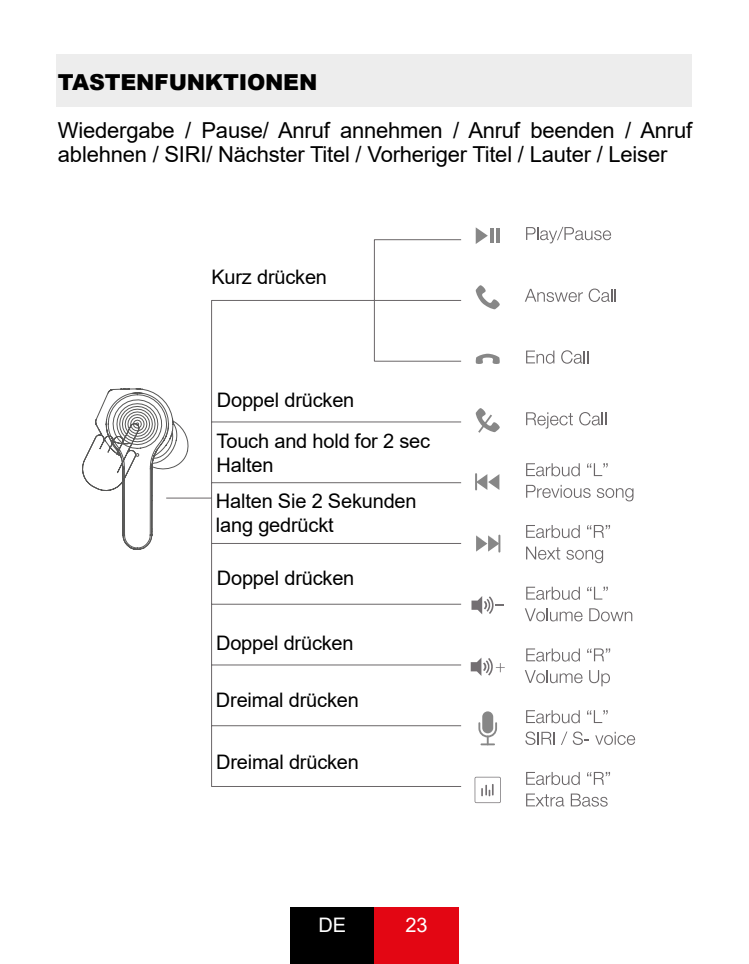
<style>
.page{position:relative;width:749px;height:964px;background:#fff}
.page>*{position:absolute;margin:0;border:0;box-sizing:border-box;transform-origin:0 0}
.t1{font:22px/24px "Arial";letter-spacing:-.01em;color:#000}
.t2{font:900 22px "Arial";letter-spacing:-.01em;color:#000}
.t3{font:20px/24px "Arial";letter-spacing:-.01em;color:#000}
.t4{font:20px "Arial";color:#fff}
</style>
<div class="page">
<div style="left:290px;top:907px;width:84px;height:57px;background:#000"></div>
<div style="left:374px;top:907px;width:84px;height:57px;background:#e30613"></div>
<div style="left:57px;top:54px;width:635px;height:53px;background:#ededed"></div>
<svg style="left:526px;top:227px;width:85px;height:16px"></svg>
<svg style="left:526px;top:350px;width:28px;height:14px"></svg>
<svg style="left:561px;top:350px;width:27px;height:14px"></svg>
<svg style="left:526px;top:772px;width:53px;height:13px"></svg>
<svg style="left:587px;top:772px;width:23px;height:13px"></svg>
<svg style="left:526px;top:793px;width:38px;height:13px"></svg>
<svg style="left:570px;top:793px;width:37px;height:13px"></svg>
<svg style="left:82px;top:388px;width:106px;height:162px"></svg>
<svg style="left:475px;top:227px;width:12px;height:17px"></svg>
<hr style="left:490px;top:228px;width:3px;height:15px;background:#878787">
<hr style="left:496px;top:228px;width:3px;height:15px;background:#878787">
<svg style="left:475px;top:285px;width:24px;height:24px"></svg>
<svg style="left:475px;top:354px;width:25px;height:10px"></svg>
<svg style="left:475px;top:408px;width:24px;height:25px"></svg>
<svg style="left:476px;top:535px;width:24px;height:17px"></svg>
<div style="left:482px;top:711px;width:11px;height:22px;background:#878787;border-radius:5px"></div>
<svg style="left:478px;top:722px;width:19px;height:23px"></svg>
<svg style="left:475px;top:474px;width:24px;height:16px"></svg>
<svg style="left:471px;top:596px;width:33px;height:18px"></svg>
<svg style="left:470px;top:657px;width:34px;height:19px"></svg>
<svg style="left:474px;top:777px;width:26px;height:26px"></svg>
<svg style="left:525px;top:289px;width:57px;height:13px"></svg>
<svg style="left:588px;top:288px;width:27px;height:14px"></svg>
<svg style="left:526px;top:412px;width:46px;height:17px"></svg>
<svg style="left:579px;top:412px;width:27px;height:13px"></svg>
<svg style="left:526px;top:463px;width:53px;height:13px"></svg>
<svg style="left:587px;top:463px;width:20px;height:13px"></svg>
<svg style="left:526px;top:485px;width:35px;height:13px"></svg>
<svg style="left:563px;top:488px;width:9px;height:10px"></svg>
<svg style="left:564px;top:489px;width:7px;height:8px"></svg>
<svg style="left:573px;top:488px;width:17px;height:10px"></svg>
<svg style="left:596px;top:488px;width:8px;height:10px"></svg>
<svg style="left:605px;top:488px;width:9px;height:10px"></svg>
<svg style="left:606px;top:489px;width:7px;height:8px"></svg>
<svg style="left:616px;top:488px;width:17px;height:13px"></svg>
<svg style="left:526px;top:525px;width:53px;height:13px"></svg>
<svg style="left:587px;top:525px;width:23px;height:13px"></svg>
<svg style="left:526px;top:546px;width:34px;height:14px"></svg>
<svg style="left:566px;top:550px;width:7px;height:10px"></svg>
<svg style="left:575px;top:550px;width:8px;height:10px"></svg>
<div style="left:576px;top:551px;width:6px;height:8px;background:#fff;border-radius:50%"></div>
<svg style="left:585px;top:550px;width:18px;height:13px"></svg>
<svg style="left:526px;top:587px;width:53px;height:13px"></svg>
<svg style="left:587px;top:587px;width:20px;height:12px"></svg>
<svg style="left:525px;top:608px;width:10px;height:13px"></svg>
<svg style="left:536px;top:611px;width:9px;height:10px"></svg>
<div style="left:537px;top:612px;width:6px;height:8px;background:#fff;border-radius:50%"></div>
<svg style="left:546px;top:608px;width:36px;height:13px"></svg>
<svg style="left:589px;top:608px;width:10px;height:13px"></svg>
<svg style="left:600px;top:611px;width:9px;height:10px"></svg>
<div style="left:602px;top:612px;width:6px;height:8px;background:#fff;border-radius:50%"></div>
<svg style="left:610px;top:611px;width:22px;height:10px"></svg>
<svg style="left:526px;top:648px;width:53px;height:13px"></svg>
<svg style="left:587px;top:648px;width:23px;height:13px"></svg>
<svg style="left:525px;top:670px;width:10px;height:13px"></svg>
<svg style="left:536px;top:673px;width:9px;height:10px"></svg>
<div style="left:537px;top:674px;width:6px;height:8px;background:#fff;border-radius:50%"></div>
<svg style="left:546px;top:670px;width:36px;height:13px"></svg>
<svg style="left:589px;top:670px;width:20px;height:16px"></svg>
<svg style="left:526px;top:710px;width:53px;height:13px"></svg>
<svg style="left:587px;top:710px;width:20px;height:13px"></svg>
<svg style="left:525px;top:731px;width:29px;height:14px"></svg>
<svg style="left:561px;top:731px;width:28px;height:14px"></svg>
<svg style="left:595px;top:735px;width:8px;height:9px"></svg>
<svg style="left:604px;top:735px;width:8px;height:10px"></svg>
<svg style="left:605px;top:736px;width:6px;height:8px"></svg>
<svg style="left:614px;top:732px;width:21px;height:13px"></svg>
<hr style="left:211px;top:300px;width:250px;height:1px;background:#6a6668">
<hr style="left:211px;top:421px;width:250px;height:2px;background:#6a6668">
<hr style="left:374px;top:360px;width:87px;height:2px;background:#6a6668">
<hr style="left:374px;top:239px;width:87px;height:1px;background:#6a6668">
<hr style="left:211px;top:543px;width:250px;height:1px;background:#6a6668">
<hr style="left:211px;top:664px;width:250px;height:2px;background:#6a6668">
<hr style="left:211px;top:603px;width:250px;height:2px;background:#6a6668">
<hr style="left:211px;top:786px;width:250px;height:1px;background:#6a6668">
<hr style="left:211px;top:725px;width:250px;height:1px;background:#6a6668">
<hr style="left:211px;top:482px;width:250px;height:1px;background:#6a6668">
<hr style="left:166px;top:497px;width:45px;height:2px;background:#6a6668">
<hr style="left:373px;top:240px;width:2px;height:121px;background:#6a6668">
<hr style="left:211px;top:300px;width:1px;height:486px;background:#6a6668">
<p class="t2" style="left:58px;top:66px;width:261px">TASTENFUNKTIONEN</p>
<p class="t1" style="left:58px;top:118px;width:635px">Wiedergabe / Pause/ Anruf annehmen / Anruf beenden / Anruf ablehnen / SIRI/ Nächster Titel / Vorheriger Titel / Lauter / Leiser</p>
<p class="t3" style="left:211px;top:265px;width:117px">Kurz drücken</p>
<p class="t3" style="left:217px;top:388px;width:139px">Doppel drücken</p>
<p class="t3" style="left:216px;top:429px;width:215px">Touch and hold for 2 sec<br>Halten</p>
<p class="t3" style="left:216px;top:489px;width:202px">Halten Sie 2 Sekunden lang gedrückt</p>
<p class="t3" style="left:217px;top:565px;width:139px">Doppel drücken</p>
<p class="t3" style="left:216px;top:631px;width:139px">Doppel drücken</p>
<p class="t3" style="left:216px;top:688px;width:144px">Dreimal drücken</p>
<p class="t3" style="left:216px;top:749px;width:144px">Dreimal drücken</p>
<p class="t4" style="left:318px;top:911px;width:29px">DE</p>
<p class="t4" style="left:405px;top:911px;width:24px">23</p>
</div>
